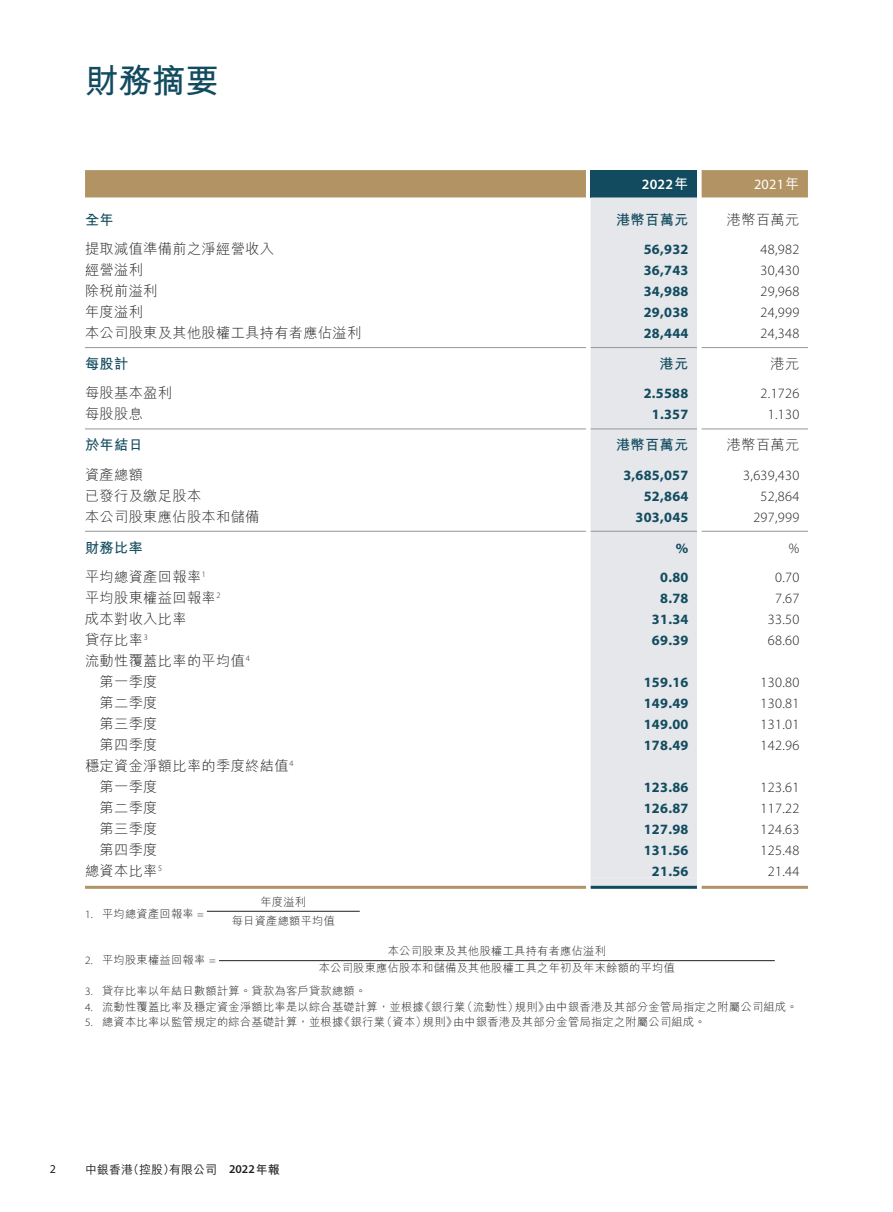
<style>
.page{position:relative;width:893px;height:1212px;background:#fff}
.page>*{position:absolute;margin:0;border:0;box-sizing:border-box;transform-origin:0 0}
.t1{font:700 33.75px "M Hei HK";color:#124b5f}
.t2{font:300 14.25px/21px "M Hei HK";letter-spacing:.02em;color:#231f20}
.t3{font:700 14.25px "Myriad Pro";letter-spacing:.02em;color:#124b5f}
.t4{font:300 14.25px "Myriad Pro";letter-spacing:.02em;color:#231f20}
.t5{font:700 14.25px "M Hei HK";letter-spacing:.02em;color:#124b5f}
.t6{font:600 14.25px "Myriad Pro";color:#fff}
.t7{font:14.25px "Myriad Pro";color:#fff}
.t8{font:500 12px "M Hei HK";color:#231f20}
.t9{font:12px "Myriad Pro";color:#231f20}
.t10{font:300 11.25px/19.6px "M Hei HK";letter-spacing:.02em;color:#231f20;text-align:center}
.s1{font-family:"M Hei HK";font-weight:700}
.s2{font-family:"M Hei HK";font-weight:500}
.s3{font-family:"Myriad Pro"}
.s4{font-family:"Myriad Pro";font-weight:600}
.s5{font-weight:700}
</style>
<div class="page">
<div style="left:85px;top:170px;width:723px;height:27px;background:#b29464"></div>
<div style="left:591px;top:170px;width:106px;height:27px;background:#124b5f"></div>
<div style="left:591px;top:197px;width:106px;height:174px;background:#e5e7ea"></div>
<div style="left:591px;top:371px;width:106px;height:515px;background:#e5e7ea"></div>
<hr style="left:591px;top:886px;width:106px;height:3px;background:#124b5f">
<hr style="left:85px;top:886px;width:501px;height:3px;background:#b29464">
<hr style="left:702px;top:886px;width:106px;height:3px;background:#b29464">
<hr style="left:85px;top:347px;width:501px;height:1px;background:#939598">
<hr style="left:591px;top:347px;width:106px;height:1px;background:#939598">
<hr style="left:702px;top:347px;width:106px;height:1px;background:#939598">
<hr style="left:85px;top:429px;width:501px;height:1px;background:#939598">
<hr style="left:591px;top:429px;width:106px;height:1px;background:#939598">
<hr style="left:702px;top:429px;width:106px;height:1px;background:#939598">
<hr style="left:85px;top:531px;width:501px;height:1px;background:#939598">
<hr style="left:591px;top:531px;width:106px;height:1px;background:#939598">
<hr style="left:702px;top:531px;width:106px;height:1px;background:#939598">
<hr style="left:207px;top:911px;width:153px;height:1px;background:#231f20">
<hr style="left:219px;top:960px;width:556px;height:1px;background:#231f20">
<h1 class="t1" style="left:85px;top:56px;width:135px">財務摘要</h1>
<p class="t6" style="left:642px;top:175px;width:48px">2022<span class="s1">年</span></p>
<p class="t7" style="left:754px;top:176px;width:47px">2021<span class="s2">年</span></p>
<p class="t5" style="left:85px;top:209px;width:30px">全年</p>
<p class="t5" style="left:616px;top:209px;width:74px">港幣百萬元</p>
<p class="t2" style="left:727px;top:209px;width:74px">港幣百萬元</p>
<p class="t2" style="left:85px;top:238px;width:191px">提取減值準備前之淨經營收入</p>
<p class="t3" style="left:644px;top:240px;width:46px">56,932</p>
<p class="t4" style="left:761px;top:241px;width:40px">48,982</p>
<p class="t2" style="left:85px;top:259px;width:59px">經營溢利</p>
<p class="t3" style="left:644px;top:261px;width:46px">36,743</p>
<p class="t4" style="left:761px;top:262px;width:40px">30,430</p>
<p class="t2" style="left:85px;top:280px;width:74px">除稅前溢利</p>
<p class="t3" style="left:644px;top:282px;width:46px">34,988</p>
<p class="t4" style="left:761px;top:283px;width:40px">29,968</p>
<p class="t2" style="left:85px;top:301px;width:59px">年度溢利</p>
<p class="t3" style="left:644px;top:303px;width:46px">29,038</p>
<p class="t4" style="left:761px;top:304px;width:40px">24,999</p>
<p class="t2" style="left:85px;top:322px;width:278px">本公司股東及其他股權工具持有者應佔溢利</p>
<p class="t3" style="left:644px;top:324px;width:46px">28,444</p>
<p class="t4" style="left:761px;top:325px;width:40px">24,348</p>
<p class="t5" style="left:85px;top:353px;width:45px">每股計</p>
<p class="t5" style="left:660px;top:353px;width:30px">港元</p>
<p class="t2" style="left:771px;top:353px;width:30px">港元</p>
<p class="t2" style="left:85px;top:382px;width:89px">每股基本盈利</p>
<p class="t3" style="left:644px;top:384px;width:46px">2.5588</p>
<p class="t4" style="left:761px;top:386px;width:40px">2.1726</p>
<p class="t2" style="left:85px;top:403px;width:59px">每股股息</p>
<p class="t3" style="left:652px;top:405px;width:38px">1.357</p>
<p class="t4" style="left:768px;top:407px;width:33px">1.130</p>
<p class="t5" style="left:85px;top:435px;width:59px">於年結日</p>
<p class="t5" style="left:616px;top:435px;width:74px">港幣百萬元</p>
<p class="t2" style="left:727px;top:434px;width:74px">港幣百萬元</p>
<p class="t2" style="left:85px;top:464px;width:59px">資產總額</p>
<p class="t3" style="left:623px;top:465px;width:67px">3,685,057</p>
<p class="t4" style="left:743px;top:467px;width:58px">3,639,430</p>
<p class="t2" style="left:85px;top:485px;width:118px">已發行及繳足股本</p>
<p class="t3" style="left:644px;top:486px;width:46px">52,864</p>
<p class="t4" style="left:761px;top:488px;width:40px">52,864</p>
<p class="t2" style="left:85px;top:506px;width:176px">本公司股東應佔股本和儲備</p>
<p class="t3" style="left:636px;top:507px;width:54px">303,045</p>
<p class="t4" style="left:753px;top:509px;width:48px">297,999</p>
<p class="t5" style="left:85px;top:537px;width:59px">財務比率</p>
<p class="t3" style="left:676px;top:539px;width:14px">%</p>
<p class="t4" style="left:789px;top:540px;width:12px">%</p>
<p class="t2" style="left:85px;top:566px;width:122px">平均總資產回報率<sup>1</sup></p>
<p class="t3" style="left:660px;top:568px;width:30px">0.80</p>
<p class="t4" style="left:775px;top:569px;width:26px">0.70</p>
<p class="t2" style="left:85px;top:587px;width:137px">平均股東權益回報率<sup>2</sup></p>
<p class="t3" style="left:660px;top:589px;width:30px">8.78</p>
<p class="t4" style="left:775px;top:590px;width:26px">7.67</p>
<p class="t2" style="left:85px;top:608px;width:103px">成本對收入比率</p>
<p class="t3" style="left:652px;top:610px;width:38px">31.34</p>
<p class="t4" style="left:768px;top:611px;width:33px">33.50</p>
<p class="t2" style="left:85px;top:629px;width:64px">貸存比率<sup>3</sup></p>
<p class="t3" style="left:652px;top:631px;width:38px">69.39</p>
<p class="t4" style="left:768px;top:632px;width:33px">68.60</p>
<p class="t2" style="left:100px;top:650px;width:152px;text-indent:-15px">流動性覆蓋比率的平均值<sup>4</sup>第一季度</p>
<p class="t3" style="left:644px;top:673px;width:46px">159.16</p>
<p class="t4" style="left:761px;top:674px;width:40px">130.80</p>
<p class="t2" style="left:100px;top:692px;width:59px">第二季度</p>
<p class="t3" style="left:644px;top:694px;width:46px">149.49</p>
<p class="t4" style="left:761px;top:695px;width:40px">130.81</p>
<p class="t2" style="left:100px;top:713px;width:59px">第三季度</p>
<p class="t3" style="left:644px;top:715px;width:46px">149.00</p>
<p class="t4" style="left:761px;top:716px;width:40px">131.01</p>
<p class="t2" style="left:100px;top:734px;width:59px">第四季度</p>
<p class="t3" style="left:644px;top:736px;width:46px">178.49</p>
<p class="t4" style="left:761px;top:737px;width:40px">142.96</p>
<p class="t2" style="left:100px;top:755px;width:195px;text-indent:-15px">穩定資金淨額比率的季度終結值<sup>4</sup>第一季度</p>
<p class="t3" style="left:644px;top:778px;width:46px">123.86</p>
<p class="t4" style="left:761px;top:779px;width:40px">123.61</p>
<p class="t2" style="left:100px;top:797px;width:59px">第二季度</p>
<p class="t3" style="left:644px;top:799px;width:46px">126.87</p>
<p class="t4" style="left:761px;top:800px;width:40px">117.22</p>
<p class="t2" style="left:100px;top:818px;width:59px">第三季度</p>
<p class="t3" style="left:644px;top:820px;width:46px">127.98</p>
<p class="t4" style="left:761px;top:821px;width:40px">124.63</p>
<p class="t2" style="left:100px;top:839px;width:59px">第四季度</p>
<p class="t3" style="left:644px;top:841px;width:46px">131.56</p>
<p class="t4" style="left:761px;top:842px;width:40px">125.48</p>
<p class="t2" style="left:85px;top:860px;width:79px">總資本比率<sup>5</sup></p>
<p class="t3" style="left:652px;top:862px;width:38px">21.56</p>
<p class="t4" style="left:768px;top:863px;width:33px">21.44</p>
<p class="t10" style="left:85px;top:904px;width:120px"><span class="s3">1.</span> 平均總資產回報率 <span class="s3">=</span></p>
<p class="t10" style="left:232px;top:891px;width:105px">年度溢利<br>每日資產總額平均值</p>
<p class="t10" style="left:85px;top:949px;width:132px"><span class="s3">2.</span> 平均股東權益回報率 <span class="s3">=</span></p>
<p class="t10" style="left:319px;top:942px;width:358px;line-height:17.5px">本公司股東及其他股權工具持有者應佔溢利<br>本公司股東應佔股本和儲備及其他股權工具之年初及年末餘額的平均值</p>
<p class="t10" style="left:85px;top:981px;width:283px"><span class="s3">3.</span> 貸存比率以年結日數額計算。貸款為客戶貸款總額。</p>
<p class="t10" style="left:85px;top:997px;width:714px"><span class="s3">4.</span> 流動性覆蓋比率及穩定資金淨額比率是以綜合基礎計算，並根據《銀行業（流動性）規則》由中銀香港及其部分金管局指定之附屬公司組成。</p>
<p class="t10" style="left:85px;top:1012px;width:622px"><span class="s3">5.</span> 總資本比率以監管規定的綜合基礎計算，並根據《銀行業（資本）規則》由中銀香港及其部分金管局指定之附屬公司組成。</p>
<p class="t9" style="left:50px;top:1161px;width:8px">2</p>
<p class="t8" style="left:85px;top:1160px;width:196px">中銀香港（控股）有限公司 <span class="s4">2022</span><span class="s5">年報</span></p>
</div>
